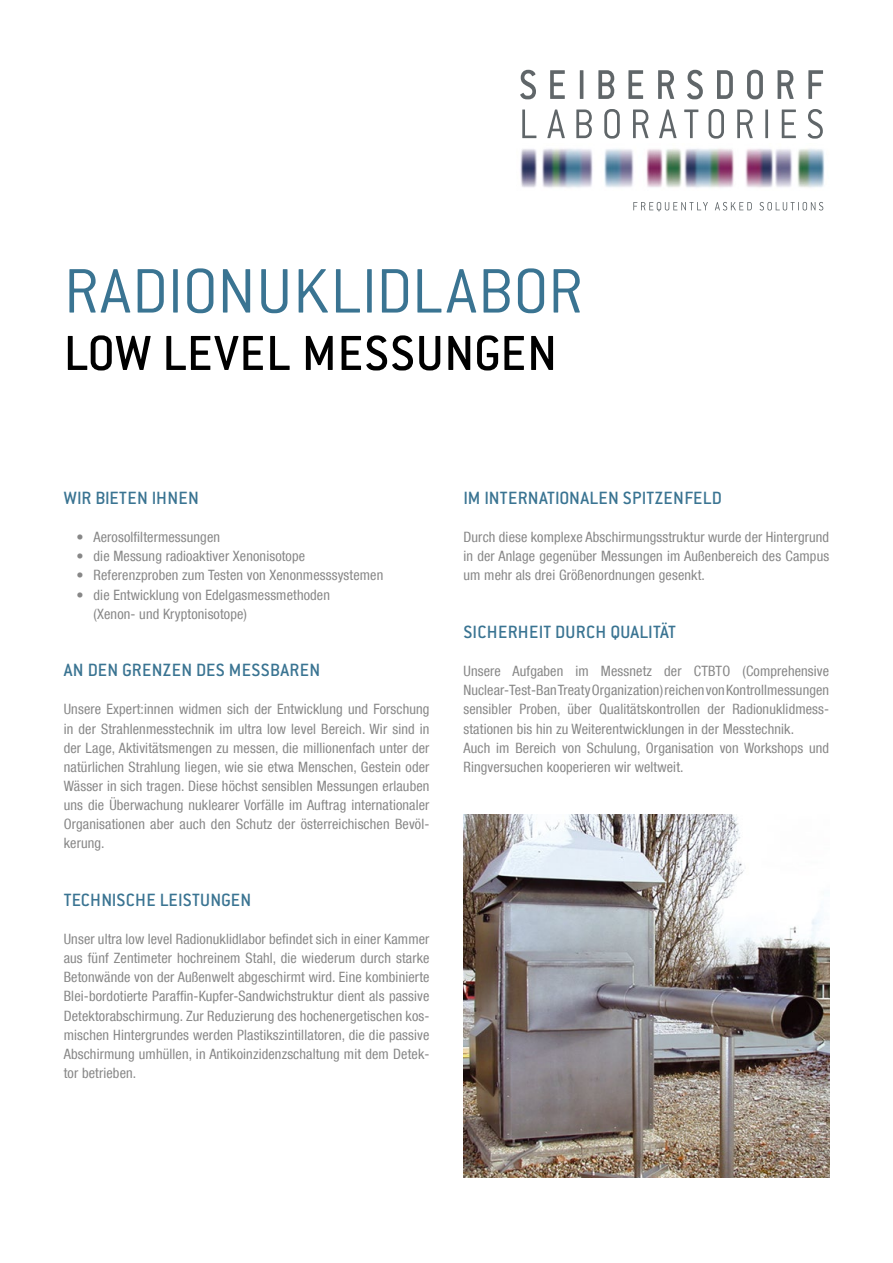
<style>
.page{position:relative;width:893px;height:1263px;background:#fff}
.page>*{position:absolute;margin:0;border:0;box-sizing:border-box;transform-origin:0 0}
.t1{font:300 69px "Conduit ITC Pro";color:#3a7492}
.t2{font:500 54px "Conduit ITC Pro";letter-spacing:.015em;color:#000}
.t3{font:500 19.5px "Conduit ITC Pro";letter-spacing:.015em;color:#3a7492}
.t4{font:condensed 14.25px/19.2px "Helvetica Neue LT Com";letter-spacing:.01em;color:#878787;text-align:justify}
</style>
<div class="page">
<svg style="left:520px;top:70px;width:16px;height:29px"></svg>
<svg style="left:550px;top:70px;width:15px;height:29px"></svg>
<hr style="left:580px;top:70px;width:3px;height:29px;background:#606669">
<svg style="left:598px;top:70px;width:16px;height:29px"></svg>
<svg style="left:628px;top:70px;width:15px;height:29px"></svg>
<svg style="left:658px;top:70px;width:16px;height:29px"></svg>
<svg style="left:687px;top:70px;width:16px;height:29px"></svg>
<svg style="left:717px;top:70px;width:16px;height:29px"></svg>
<svg style="left:747px;top:70px;width:16px;height:29px"></svg>
<svg style="left:778px;top:70px;width:16px;height:29px"></svg>
<svg style="left:808px;top:70px;width:15px;height:29px"></svg>
<svg style="left:522px;top:110px;width:14px;height:28px"></svg>
<svg style="left:547px;top:110px;width:18px;height:28px"></svg>
<svg style="left:576px;top:110px;width:16px;height:28px"></svg>
<svg style="left:604px;top:109px;width:16px;height:30px"></svg>
<svg style="left:633px;top:110px;width:15px;height:28px"></svg>
<svg style="left:659px;top:110px;width:18px;height:28px"></svg>
<svg style="left:684px;top:110px;width:14px;height:28px"></svg>
<svg style="left:709px;top:109px;width:15px;height:30px"></svg>
<svg style="left:737px;top:110px;width:16px;height:28px"></svg>
<hr style="left:765px;top:110px;width:3px;height:28px;background:#606669">
<svg style="left:782px;top:110px;width:14px;height:28px"></svg>
<svg style="left:808px;top:109px;width:15px;height:30px"></svg>
<img style="left:520px;top:148px;width:305px;height:40px">
<svg style="left:633px;top:202px;width:75px;height:10px"></svg>
<svg style="left:715px;top:202px;width:37px;height:8px"></svg>
<svg style="left:760px;top:202px;width:63px;height:8px"></svg>
<img style="left:463px;top:814px;width:366px;height:364px">
<h1 class="t1" style="left:64px;top:254px;width:521px">RADIONUKLIDLABOR</h1>
<h2 class="t2" style="left:64px;top:323px;width:495px">LOW LEVEL MESSUNGEN</h2>
<h3 class="t3" style="left:64px;top:487px;width:137px">WIR BIETEN IHNEN</h3>
<p class="t4" style="left:77px;top:527px;width:145px">• Aerosolfiltermessungen</p>
<p class="t4" style="left:77px;top:546px;width:230px">• die Messung radioaktiver Xenonisotope</p>
<p class="t4" style="left:77px;top:566px;width:308px">• Referenzproben zum Testen von Xenonmesssystemen</p>
<p class="t4" style="left:94px;top:585px;width:238px;text-indent:-17px">• die Entwicklung von Edelgasmessmethoden (Xenon- und Kryptonisotope)</p>
<h3 class="t3" style="left:64px;top:659px;width:258px">AN DEN GRENZEN DES MESSBAREN</h3>
<p class="t4" style="left:64px;top:700px;width:367px">Unsere Expert:innen widmen sich der Entwicklung und Forschung in der Strahlenmesstechnik im ultra low level Bereich. Wir sind in der Lage, Aktivitätsmengen zu messen, die millionenfach unter der natürlichen Strahlung liegen, wie sie etwa Menschen, Gestein oder Wässer in sich tragen. Diese höchst sensiblen Messungen erlauben uns die Überwachung nuklearer Vorfälle im Auftrag internationaler Organisationen aber auch den Schutz der österreichischen Bevöl&shy;kerung.</p>
<h3 class="t3" style="left:64px;top:889px;width:189px">TECHNISCHE LEISTUNGEN</h3>
<p class="t4" style="left:64px;top:929px;width:367px">Unser ultra low level Radionuklidlabor befindet sich in einer Kammer aus fünf Zentimeter hochreinem Stahl, die wiederum durch starke Betonwände von der Außenwelt abgeschirmt wird. Eine kombinierte Blei-bordotierte Paraffin-Kupfer-Sandwichstruktur dient als passive Detektorabschirmung. Zur Reduzierung des hochenergetischen kos&shy;mischen Hintergrundes werden Plastikszintillatoren, die die passive Abschirmung umhüllen, in Antikoinzidenzschaltung mit dem Detek&shy;tor betrieben.</p>
<h3 class="t3" style="left:463px;top:487px;width:260px">IM INTERNATIONALEN SPITZENFELD</h3>
<p class="t4" style="left:463px;top:527px;width:367px">Durch diese komplexe Abschirmungsstruktur wurde der Hintergrund in der Anlage gegenüber Messungen im Außenbereich des Campus um mehr als drei Größenordnungen gesenkt.</p>
<h3 class="t3" style="left:463px;top:621px;width:214px">SICHERHEIT DURCH QUALITÄT</h3>
<p class="t4" style="left:463px;top:661px;width:367px;text-align:left">Unsere Aufgaben im Messnetz der CTBTO (Comprehensive Nuclear-Test-Ban Treaty Organization) reichen von Kontrollmessungen sensibler Proben, über Qualitätskontrollen der Radionuklidmess&shy;stationen bis hin zu Weiterentwicklungen in der Messtechnik.<br>Auch im Bereich von Schulung, Organisation von Workshops und Ringversuchen kooperieren wir weltweit.</p>
</div>
